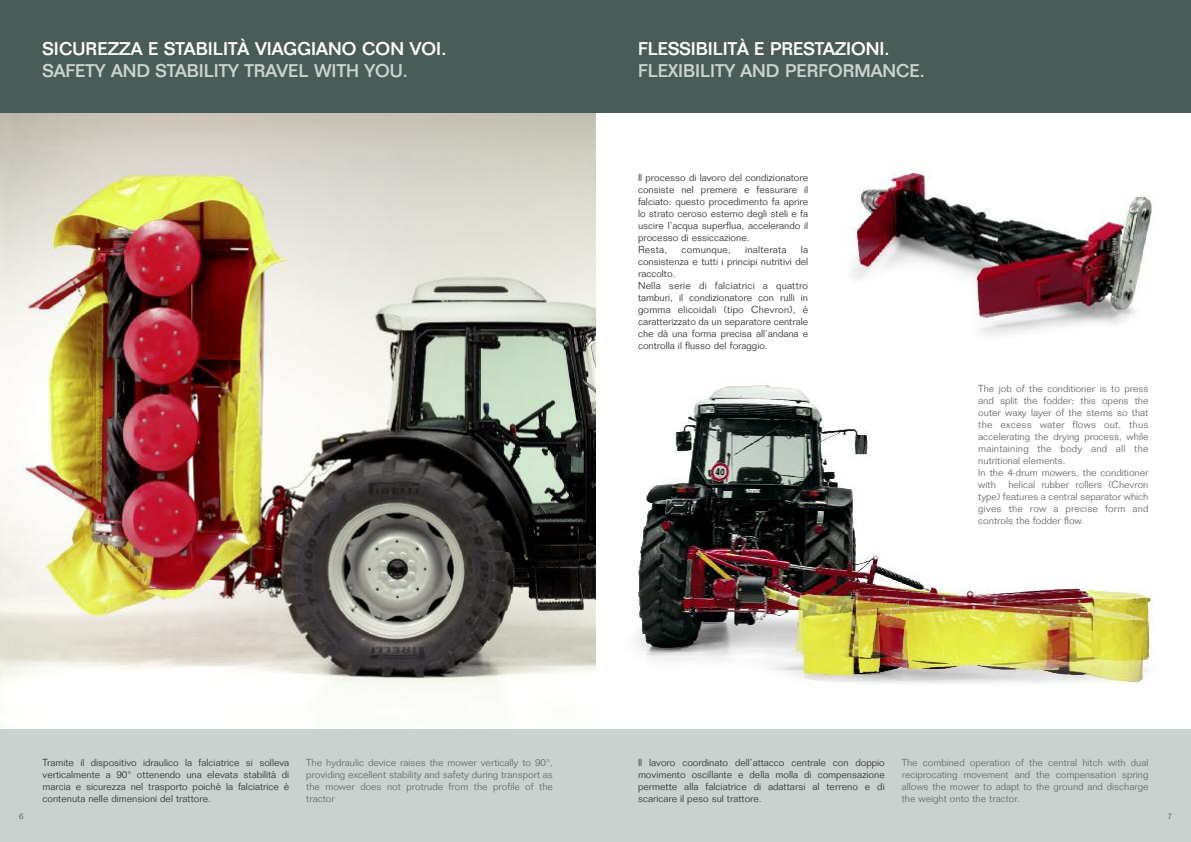
<style>
.page{position:relative;width:1191px;height:842px;background:#fff}
.page>*{position:absolute;margin:0;border:0;box-sizing:border-box;transform-origin:0 0}
.t1{font:500 18px "Folio";letter-spacing:.005em;color:#fff}
.t2{font:500 18px "Folio";color:#cad2d0}
.t3{font:300 10px/12px "Folio";color:#353535;text-align:justify}
.t4{font:300 10px/12px "Folio";color:#6b6b6b;text-align:justify}
.t5{font:300 10px "Folio";letter-spacing:.02em;color:#353535}
.t6{font:300 8px "Folio";color:#495c58}
</style>
<div class="page">
<img style="left:0;top:113px;width:595px;height:576px">
<div style="left:0;top:729px;width:595px;height:113px;background:#cad2d0"></div>
<div style="left:595px;top:729px;width:596px;height:113px;background:#cad2d0"></div>
<img style="left:632px;top:385px;width:522px;height:300px">
<div style="left:0;top:0;width:595px;height:113px;background:#495c58"></div>
<div style="left:595px;top:0;width:596px;height:113px;background:#495c58"></div>
<img style="left:851px;top:171px;width:301px;height:165px">
<h1 class="t1" style="left:43px;top:43px;width:405px">SICUREZZA E STABILITÀ VIAGGIANO CON VOI.</h1>
<h1 class="t2" style="left:43px;top:65px;width:367px">SAFETY AND STABILITY TRAVEL WITH YOU.</h1>
<h1 class="t1" style="left:638px;top:43px;width:253px">FLESSIBILITÀ E PRESTAZIONI.</h1>
<h1 class="t2" style="left:638px;top:65px;width:288px">FLEXIBILITY AND PERFORMANCE.</h1>
<p class="t3" style="left:638px;top:173px;width:172px;text-align:left">Il processo di lavoro del condizionatore consiste nel premere e fessurare il falciato: questo procedimento fa aprire lo strato ceroso esterno degli steli e fa uscire l’acqua superflua, accelerando il processo di essiccazione.<br>Resta,</p>
<p class="t3" style="left:638px;top:245px;width:172px;text-align:left;text-indent:163px">la consistenza e tutti i principi nutritivi del raccolto.<br>Nella serie di falciatrici a quattro tamburi, il condizionatore con rulli in gomma elicoidali (tipo Chevron), è caratterizzato da un separatore centrale che dà una forma precisa all’andana e controlla il flusso del foraggio.</p>
<p class="t5" style="left:681px;top:246px;width:51px">comunque,</p>
<p class="t5" style="left:745px;top:246px;width:43px">inalterata</p>
<p class="t4" style="left:978px;top:383px;width:172px;text-align:left">The job of the conditioner is to press and split the fodder; this opens the outer waxy layer of the stems so that the excess water flows out, thus accelerating the drying process, while maintaining the body and all the nutritional elements.<br>In the 4-drum mowers, the conditioner with helical rubber rollers (Chevron type) features a central separator which gives the row a precise form and controls the fodder flow.</p>
<p class="t6" style="left:19px;top:814px;width:6px">6</p>
<p class="t3" style="left:43px;top:758px;width:248px">Tramite il dispositivo idraulico la falciatrice si solleva verticalmente a 90° ottenendo una elevata stabilità di marcia e sicurezza nel trasporto poichè la falciatrice è contenuta nelle dimensioni del trattore.</p>
<p class="t4" style="left:306px;top:758px;width:248px">The hydraulic device raises the mower vertically to 90°, providing excellent stability and safety during transport as the mower does not protrude from the profile of the tractor</p>
<p class="t3" style="left:638px;top:758px;width:248px">Il lavoro coordinato dell’attacco centrale con doppio movimento oscillante e della molla di compensazione permette alla falciatrice di adattarsi al terreno e di scaricare il peso sul trattore.</p>
<p class="t4" style="left:901px;top:758px;width:248px">The combined operation of the central hitch with dual reciprocating movement and the compensation spring allows the mower to adapt to the ground and discharge the weight onto the tractor.</p>
<p class="t6" style="left:1167px;top:814px;width:6px">7</p>
</div>
